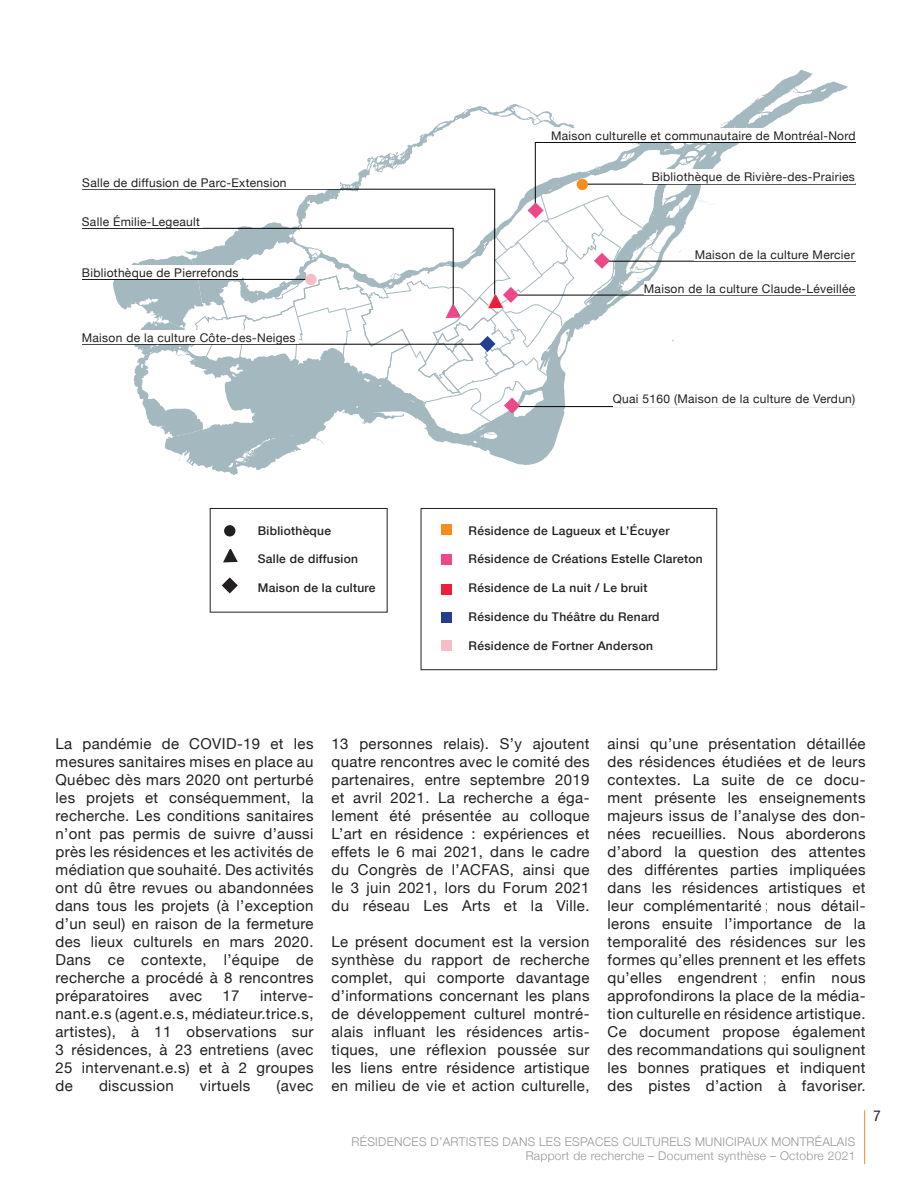
<style>
.page{position:relative;width:918px;height:1188px;background:#fff}
.page>*{position:absolute;margin:0;border:0;box-sizing:border-box;transform-origin:0 0}
.t1{font:15px/18px "Helvetica Neue";letter-spacing:.025em;color:#231f20;text-align:justify}
.t2{font:condensed 15px "Helvetica Neue LT Std";color:#231f20}
.t3{font:12px "Helvetica Neue";letter-spacing:.025em;color:#231f20}
.t4{font:500 12px "Helvetica Neue";letter-spacing:.025em;color:#231f20}
.t5{font:300 12px/14.4px "Helvetica Neue";letter-spacing:.025em;color:#939598;text-align:right}
.t6{font:11.4px "Times New Roman";color:#3b3f41}
</style>
<div class="page">
<hr style="left:864px;top:1110px;width:1px;height:54px;background:#f68e1e">
<svg style="left:164px;top:70px;width:684px;height:405px"></svg>
<svg style="left:290px;top:104px;width:352px;height:35px"></svg>
<div style="left:210px;top:508px;width:178px;height:105px;border:1px solid #231f20"></div>
<div style="left:224px;top:525px;width:11px;height:12px;background:#231f20;border-radius:50%"></div>
<svg style="left:222px;top:577px;width:16px;height:16px"></svg>
<svg style="left:223px;top:549px;width:15px;height:13px"></svg>
<div style="left:421px;top:508px;width:296px;height:162px;border:1px solid #231f20"></div>
<div style="left:441px;top:524px;width:11px;height:11px;background:#f68e1e"></div>
<div style="left:441px;top:555px;width:11px;height:10px;background:#ef4889"></div>
<div style="left:441px;top:584px;width:11px;height:10px;background:#ed1e3c"></div>
<div style="left:441px;top:612px;width:11px;height:11px;background:#253f8e"></div>
<div style="left:441px;top:640px;width:11px;height:11px;background:#f7bdc5"></div>
<svg style="left:83px;top:139px;width:772px;height:306px"></svg>
<div style="left:82px;top:175px;width:258px;height:14px;background:#fff"></div>
<div style="left:78px;top:214px;width:124px;height:14px;background:#fff"></div>
<div style="left:78px;top:266px;width:163px;height:13px;background:#fff"></div>
<div style="left:75px;top:330px;width:224px;height:14px;background:#fff"></div>
<div style="left:644px;top:281px;width:218px;height:14px;background:#fff"></div>
<div style="left:613px;top:392px;width:252px;height:14px;background:#fff"></div>
<div style="left:695px;top:247px;width:162px;height:14px;background:#fff"></div>
<div style="left:644px;top:170px;width:211px;height:14px;background:#fff"></div>
<div style="left:541px;top:129px;width:315px;height:13px;background:#fff"></div>
<p class="t6" style="left:70px;top:173px;width:154px">Salle de diffusion Parc-Extension</p>
<p class="t3" style="left:82px;top:175px;width:206px">Salle de diffusion de Parc-Extension</p>
<p class="t3" style="left:82px;top:214px;width:120px">Salle Émilie-Legeault</p>
<p class="t3" style="left:82px;top:266px;width:158px">Bibliothèque de Pierrefonds</p>
<p class="t6" style="left:70px;top:213px;width:93px">Salle Émile-Legault</p>
<p class="t6" style="left:70px;top:265px;width:129px">Bibliothèque de Pierrefonds</p>
<p class="t6" style="left:70px;top:328px;width:174px">Maison de la culture Côte-des-Neiges</p>
<p class="t3" style="left:82px;top:330px;width:215px">Maison de la culture Côte-des-Neiges</p>
<p class="t6" style="left:605px;top:127px;width:252px">Maison culturelle et communautaire de Montréal-Nord</p>
<p class="t3" style="left:551px;top:129px;width:306px">Maison culturelle et communautaire de Montréal-Nord</p>
<p class="t3" style="left:652px;top:170px;width:205px">Bibliothèque de Rivière-des-Prairies</p>
<p class="t6" style="left:682px;top:169px;width:172px">Bibliothèque de Rivières-des-Prairies</p>
<p class="t6" style="left:721px;top:246px;width:134px">Maison de la culture Mercier</p>
<p class="t3" style="left:695px;top:247px;width:161px">Maison de la culture Mercier</p>
<p class="t3" style="left:644px;top:281px;width:213px">Maison de la culture Claude-Léveillée</p>
<p class="t6" style="left:682px;top:281px;width:176px">Maison de la culture Claude-Léveillée</p>
<p class="t6" style="left:655px;top:390px;width:202px">Quai 5160 (Maison de la culture de Verdun)</p>
<p class="t3" style="left:613px;top:392px;width:244px">Quai 5160 (Maison de la culture de Verdun)</p>
<p class="t4" style="left:258px;top:523px;width:75px">Bibliothèque</p>
<p class="t4" style="left:258px;top:552px;width:102px">Salle de diffusion</p>
<p class="t4" style="left:258px;top:581px;width:119px">Maison de la culture</p>
<p class="t4" style="left:469px;top:523px;width:202px">Résidence de Lagueux et L’Écuyer</p>
<p class="t4" style="left:469px;top:552px;width:236px">Résidence de Créations Estelle Clareton</p>
<p class="t4" style="left:469px;top:581px;width:180px">Résidence de La nuit / Le bruit</p>
<p class="t4" style="left:469px;top:610px;width:193px">Résidence du Théâtre du Renard</p>
<p class="t4" style="left:469px;top:638px;width:186px">Résidence de Fortner Anderson</p>
<p class="t1" style="left:56px;top:734px;width:260px">La pandémie de COVID-19 et les mesures sanitaires mises en place au Québec dès mars 2020 ont perturbé les projets et conséquemment, la recherche. Les conditions sanitaires n’ont pas permis de suivre d’aussi près les résidences et les activités de médiation que souhaité. Des activités ont dû être revues ou abandonnées dans tous les projets (à l’exception d’un seul) en raison de la fermeture des lieux culturels en mars 2020.<br>Dans ce contexte, l’équipe de recherche a procédé à 8 rencontres préparatoires</p>
<p class="t1" style="left:56px;top:986px;width:260px;text-indent:205px">interve&shy;nant.e.s (agent.e.s, médiateur.trice.s, artistes), à 11 observations sur 3 résidences, à 23 entretiens (avec 25 intervenant.e.s) et à 2 groupes de</p>
<p class="t1" style="left:169px;top:986px;width:34px">avec</p>
<p class="t1" style="left:223px;top:986px;width:19px">17</p>
<p class="t1" style="left:99px;top:1076px;width:76px">discussion</p>
<p class="t1" style="left:200px;top:1076px;width:52px">virtuels</p>
<p class="t1" style="left:276px;top:1076px;width:39px">(avec</p>
<p class="t1" style="left:332px;top:734px;width:260px">13 personnes relais). S’y ajoutent quatre rencontres avec le comité des partenaires, entre septembre 2019 et avril 2021. La recherche a éga&shy;lement été présentée au colloque L’art en résidence : expériences et effets le 6 mai 2021, dans le cadre du Congrès de l’ACFAS, ainsi que le 3 juin 2021, lors du Forum 2021 du réseau Les Arts et la Ville.</p>
<p class="t1" style="left:332px;top:932px;width:260px">Le présent document est la version synthèse du rapport de recherche complet, qui comporte davantage d’informations concernant les plans de développement culturel montré&shy;alais influant les résidences artis&shy;tiques, une réflexion poussée sur les liens entre résidence artistique en milieu de vie et action culturelle,</p>
<p class="t1" style="left:608px;top:734px;width:260px">ainsi qu’une présentation détaillée des résidences étudiées et de leurs contextes. La suite de ce docu&shy;ment présente les enseignements majeurs issus de l’analyse des don&shy;nées recueillies. Nous aborderons d’abord la question des attentes des différentes parties impliquées dans les résidences artistiques et leur complémentarité ; nous détail&shy;lerons ensuite l’importance de la temporalité des résidences sur les formes qu’elles prennent et les effets qu’elles engendrent ; enfin nous approfondirons la place de la média&shy;tion culturelle en résidence artistique.<br>Ce document propose également des recommandations qui soulignent les bonnes pratiques et indiquent des pistes d’action à favoriser.</p>
<p class="t5" style="left:352px;top:1134px;width:505px">RÉSIDENCES D’ARTISTES DANS LES ESPACES CULTURELS MUNICIPAUX MONTRÉALAIS<br>Rapport de recherche – Document synthèse – Octobre 2021</p>
<p class="t2" style="left:873px;top:1107px;width:9px">7</p>
</div>
